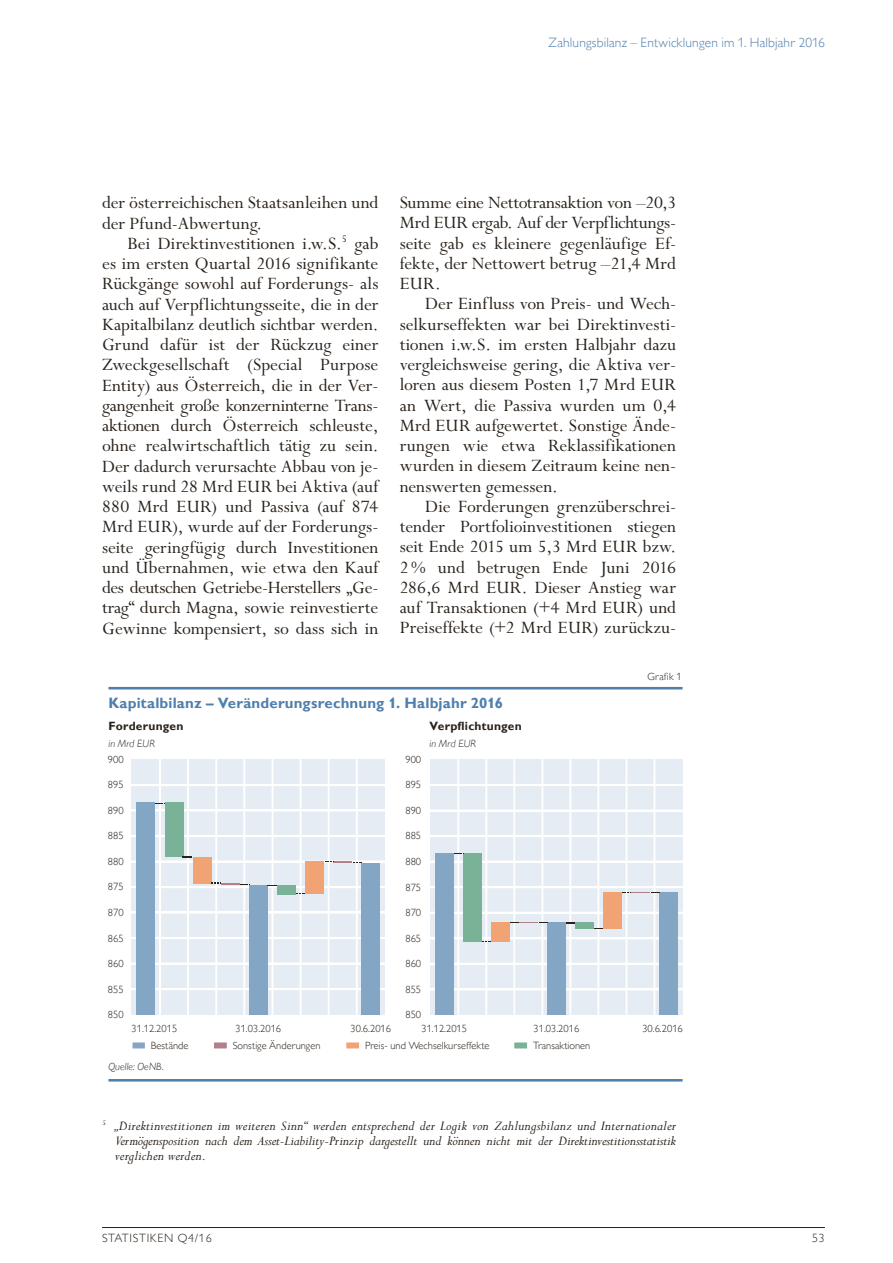
<style>
.page{position:relative;width:893px;height:1263px;background:#fff}
.page>*{position:absolute;margin:0;border:0;box-sizing:border-box;transform-origin:0 0}
.t1{font:19.5px/20.2px "Perpetua Std";color:#29211a;text-align:justify}
.t2{font:italic 15px/15px "Perpetua Std";letter-spacing:-.01em;color:#29211a;text-align:justify}
.t3{font:700 15px "Gill Sans MT Pro";letter-spacing:.01em;color:#4f7fac}
.t4{font:300 13.5px "Gill Sans MT Pro";letter-spacing:.01em;color:#4f7fac}
.t5{font:700 12px "Gill Sans MT Pro";letter-spacing:.015em;color:#29211a}
.t6{font:300 12px "Gill Sans MT Pro";letter-spacing:.06em;color:#29211a}
.t7{font:300 10.5px "Gill Sans MT Pro";color:#29211a}
.t8{font:italic 300 10.5px "Gill Sans MT Pro";letter-spacing:.01em;color:#29211a}
</style>
<div class="page">
<hr style="left:102px;top:1227px;width:723px;height:1px;background:#29211a">
<hr style="left:108px;top:687px;width:574px;height:2px;background:#4f7fac">
<hr style="left:108px;top:1079px;width:574px;height:2px;background:#4f7fac">
<div style="left:133px;top:1042px;width:12px;height:6px;background:#84a6c5"></div>
<div style="left:214px;top:1042px;width:13px;height:6px;background:#b1808b"></div>
<div style="left:346px;top:1042px;width:13px;height:6px;background:#f2a373"></div>
<div style="left:514px;top:1042px;width:13px;height:6px;background:#7ab297"></div>
<div style="left:132px;top:759px;width:253px;height:256px;background:#e5ecf3"></div>
<div style="left:131px;top:784px;width:254px;height:2px;border:1px solid #fff"></div>
<div style="left:131px;top:809px;width:254px;height:2px;border:1px solid #fff"></div>
<div style="left:131px;top:835px;width:254px;height:2px;border:1px solid #fff"></div>
<div style="left:131px;top:860px;width:254px;height:2px;border:1px solid #fff"></div>
<div style="left:131px;top:886px;width:254px;height:2px;border:1px solid #fff"></div>
<div style="left:131px;top:911px;width:254px;height:2px;border:1px solid #fff"></div>
<div style="left:131px;top:937px;width:254px;height:2px;border:1px solid #fff"></div>
<div style="left:131px;top:962px;width:254px;height:2px;border:1px solid #fff"></div>
<div style="left:131px;top:988px;width:254px;height:2px;border:1px solid #fff"></div>
<div style="left:356px;top:759px;width:2px;height:256px;border:1px solid #fff"></div>
<div style="left:328px;top:759px;width:1px;height:256px;border:1px solid #fff"></div>
<div style="left:300px;top:759px;width:1px;height:256px;border:1px solid #fff"></div>
<div style="left:272px;top:759px;width:1px;height:256px;border:1px solid #fff"></div>
<div style="left:243px;top:759px;width:2px;height:256px;border:1px solid #fff"></div>
<div style="left:215px;top:759px;width:2px;height:256px;border:1px solid #fff"></div>
<div style="left:187px;top:759px;width:2px;height:256px;border:1px solid #fff"></div>
<div style="left:159px;top:759px;width:2px;height:256px;border:1px solid #fff"></div>
<div style="left:361px;top:863px;width:19px;height:152px;background:#84a6c5"></div>
<div style="left:249px;top:885px;width:19px;height:130px;background:#84a6c5"></div>
<div style="left:136px;top:802px;width:19px;height:213px;background:#84a6c5"></div>
<div style="left:277px;top:885px;width:19px;height:9px;background:#7ab297"></div>
<div style="left:165px;top:802px;width:18px;height:55px;background:#7ab297"></div>
<div style="left:305px;top:861px;width:19px;height:33px;background:#f2a373"></div>
<div style="left:193px;top:857px;width:19px;height:26px;background:#f2a373"></div>
<div style="left:430px;top:759px;width:252px;height:256px;background:#e5ecf3"></div>
<div style="left:430px;top:784px;width:253px;height:2px;border:1px solid #fff"></div>
<div style="left:430px;top:809px;width:253px;height:2px;border:1px solid #fff"></div>
<div style="left:430px;top:835px;width:253px;height:2px;border:1px solid #fff"></div>
<div style="left:430px;top:861px;width:253px;height:2px;border:1px solid #fff"></div>
<div style="left:430px;top:886px;width:253px;height:2px;border:1px solid #fff"></div>
<div style="left:430px;top:912px;width:253px;height:2px;border:1px solid #fff"></div>
<div style="left:430px;top:937px;width:253px;height:2px;border:1px solid #fff"></div>
<div style="left:430px;top:963px;width:253px;height:2px;border:1px solid #fff"></div>
<div style="left:430px;top:988px;width:253px;height:2px;border:1px solid #fff"></div>
<div style="left:654px;top:759px;width:1px;height:256px;border:1px solid #fff"></div>
<div style="left:626px;top:759px;width:1px;height:256px;border:1px solid #fff"></div>
<div style="left:598px;top:759px;width:1px;height:256px;border:1px solid #fff"></div>
<div style="left:570px;top:759px;width:1px;height:256px;border:1px solid #fff"></div>
<div style="left:542px;top:759px;width:1px;height:256px;border:1px solid #fff"></div>
<div style="left:513px;top:759px;width:2px;height:256px;border:1px solid #fff"></div>
<div style="left:485px;top:759px;width:2px;height:256px;border:1px solid #fff"></div>
<div style="left:457px;top:759px;width:2px;height:256px;border:1px solid #fff"></div>
<div style="left:659px;top:892px;width:19px;height:123px;background:#84a6c5"></div>
<div style="left:547px;top:922px;width:19px;height:93px;background:#84a6c5"></div>
<div style="left:435px;top:853px;width:19px;height:162px;background:#84a6c5"></div>
<div style="left:575px;top:922px;width:19px;height:7px;background:#7ab297"></div>
<div style="left:463px;top:853px;width:19px;height:89px;background:#7ab297"></div>
<div style="left:603px;top:892px;width:19px;height:37px;background:#f2a373"></div>
<div style="left:491px;top:922px;width:19px;height:20px;background:#f2a373"></div>
<svg style="left:211px;top:882px;width:39px;height:3px"></svg>
<svg style="left:325px;top:861px;width:37px;height:2px"></svg>
<svg style="left:510px;top:922px;width:38px;height:1px"></svg>
<svg style="left:622px;top:892px;width:38px;height:1px"></svg>
<p class="t4" style="left:549px;top:35px;width:278px">Zahlungsbilanz – Entwicklungen im 1. Halbjahr 2016</p>
<p class="t1" style="left:102px;top:193px;width:278px">der österreichischen Staatsanleihen und der Pfund-Abwertung.</p>
<p class="t1" style="left:102px;top:234px;width:278px;text-indent:26px">Bei Direktinvestitionen i.w.S.<sup>5</sup> gab es im ersten Quartal 2016 signifikante Rückgänge sowohl auf Forderungs- als auch auf Verpflichtungsseite, die in der Kapitalbilanz deutlich sichtbar werden.<br>Grund dafür ist der Rückzug einer Zweckgesellschaft (Special Purpose Entity) aus Österreich, die in der Ver&shy;gangenheit große konzerninterne Trans&shy;aktionen durch Österreich schleuste, ohne realwirtschaftlich tätig zu sein.<br>Der dadurch verursachte Abbau von je&shy;weils rund 28 Mrd EUR bei Aktiva (auf 880 Mrd EUR) und Passiva (auf 874<br>Mrd EUR), wurde auf der Forderungs&shy;seite geringfügig durch Investitionen und Übernahmen, wie etwa den Kauf des deutschen Getriebe-Herstellers „Ge&shy;trag“ durch Magna, sowie reinvestierte Gewinne kompensiert, so dass sich in</p>
<p class="t1" style="left:400px;top:193px;width:278px">Summe eine Nettotransaktion von –20,3<br>Mrd EUR ergab. Auf der Verpflichtungs&shy;seite gab es kleinere gegenläufige Ef&shy;fekte, der Nettowert betrug –21,4 Mrd EUR.</p>
<p class="t1" style="left:400px;top:294px;width:278px;text-indent:26px">Der Einfluss von Preis- und Wech&shy;selkurseffekten war bei Direktinvesti&shy;tionen i.w.S. im ersten Halbjahr dazu vergleichsweise gering, die Aktiva ver&shy;loren aus diesem Posten 1,7 Mrd EUR an Wert, die Passiva wurden um 0,4<br>Mrd EUR aufgewertet. Sonstige Ände&shy;rungen wie etwa Reklassifikationen wurden in diesem Zeitraum keine nen&shy;nenswerten gemessen.</p>
<p class="t1" style="left:400px;top:497px;width:278px;text-indent:26px">Die Forderungen grenzüberschrei&shy;tender Portfolioinvestitionen stiegen seit Ende 2015 um 5,3 Mrd EUR bzw.<br>2% und betrugen Ende Juni 2016<br>286,6 Mrd EUR. Dieser Anstieg war auf Transaktionen (+4 Mrd EUR) und Preiseffekte (+2 Mrd EUR) zurückzu-</p>
<p class="t7" style="left:647px;top:670px;width:36px">Grafik 1</p>
<p class="t3" style="left:109px;top:694px;width:396px">Kapitalbilanz – Veränderungsrechnung 1. Halbjahr 2016</p>
<p class="t5" style="left:109px;top:718px;width:77px">Forderungen</p>
<p class="t5" style="left:430px;top:718px;width:94px">Verpflichtungen</p>
<p class="t7" style="left:108px;top:753px;width:17px">900</p>
<p class="t7" style="left:108px;top:778px;width:17px">895</p>
<p class="t7" style="left:108px;top:804px;width:17px">890</p>
<p class="t7" style="left:108px;top:829px;width:17px">885</p>
<p class="t7" style="left:108px;top:855px;width:17px">880</p>
<p class="t7" style="left:108px;top:881px;width:17px">875</p>
<p class="t7" style="left:108px;top:906px;width:17px">870</p>
<p class="t7" style="left:108px;top:932px;width:17px">865</p>
<p class="t7" style="left:108px;top:957px;width:17px">860</p>
<p class="t7" style="left:108px;top:983px;width:17px">855</p>
<p class="t7" style="left:108px;top:1008px;width:17px">850</p>
<p class="t8" style="left:109px;top:737px;width:48px">in Mrd EUR</p>
<p class="t8" style="left:430px;top:737px;width:48px">in Mrd EUR</p>
<p class="t7" style="left:405px;top:753px;width:17px">900</p>
<p class="t7" style="left:405px;top:778px;width:17px">895</p>
<p class="t7" style="left:405px;top:804px;width:17px">890</p>
<p class="t7" style="left:405px;top:830px;width:17px">885</p>
<p class="t7" style="left:405px;top:855px;width:17px">880</p>
<p class="t7" style="left:405px;top:881px;width:17px">875</p>
<p class="t7" style="left:405px;top:906px;width:17px">870</p>
<p class="t7" style="left:405px;top:932px;width:17px">865</p>
<p class="t7" style="left:405px;top:957px;width:17px">860</p>
<p class="t7" style="left:405px;top:983px;width:17px">855</p>
<p class="t7" style="left:405px;top:1008px;width:17px">850</p>
<p class="t7" style="left:132px;top:1022px;width:47px">31.12.2015</p>
<p class="t7" style="left:235px;top:1022px;width:47px">31.03.2016</p>
<p class="t7" style="left:351px;top:1022px;width:42px">30.6.2016</p>
<p class="t7" style="left:421px;top:1022px;width:47px">31.12.2015</p>
<p class="t7" style="left:534px;top:1022px;width:47px">31.03.2016</p>
<p class="t7" style="left:642px;top:1022px;width:42px">30.6.2016</p>
<p class="t7" style="left:151px;top:1039px;width:39px">Bestände</p>
<p class="t7" style="left:233px;top:1039px;width:89px">Sonstige Änderungen</p>
<p class="t7" style="left:365px;top:1039px;width:126px">Preis- und Wechselkurseffekte</p>
<p class="t7" style="left:533px;top:1039px;width:59px">Transaktionen</p>
<p class="t8" style="left:108px;top:1060px;width:57px">Quelle: OeNB.</p>
<p class="t2" style="left:115px;top:1119px;width:563px;text-indent:-13px"><sup>5</sup> „Direktinvestitionen im weiteren Sinn“ werden entsprechend der Logik von Zahlungsbilanz und Internationaler Vermögensposition nach dem Asset-Liability-Prinzip dargestellt und können nicht mit der Direktinvestitionsstatistik verglichen werden.</p>
<p class="t6" style="left:102px;top:1231px;width:111px">STATISTIKEN Q4/16</p>
<p class="t6" style="left:812px;top:1231px;width:14px">53</p>
</div>
